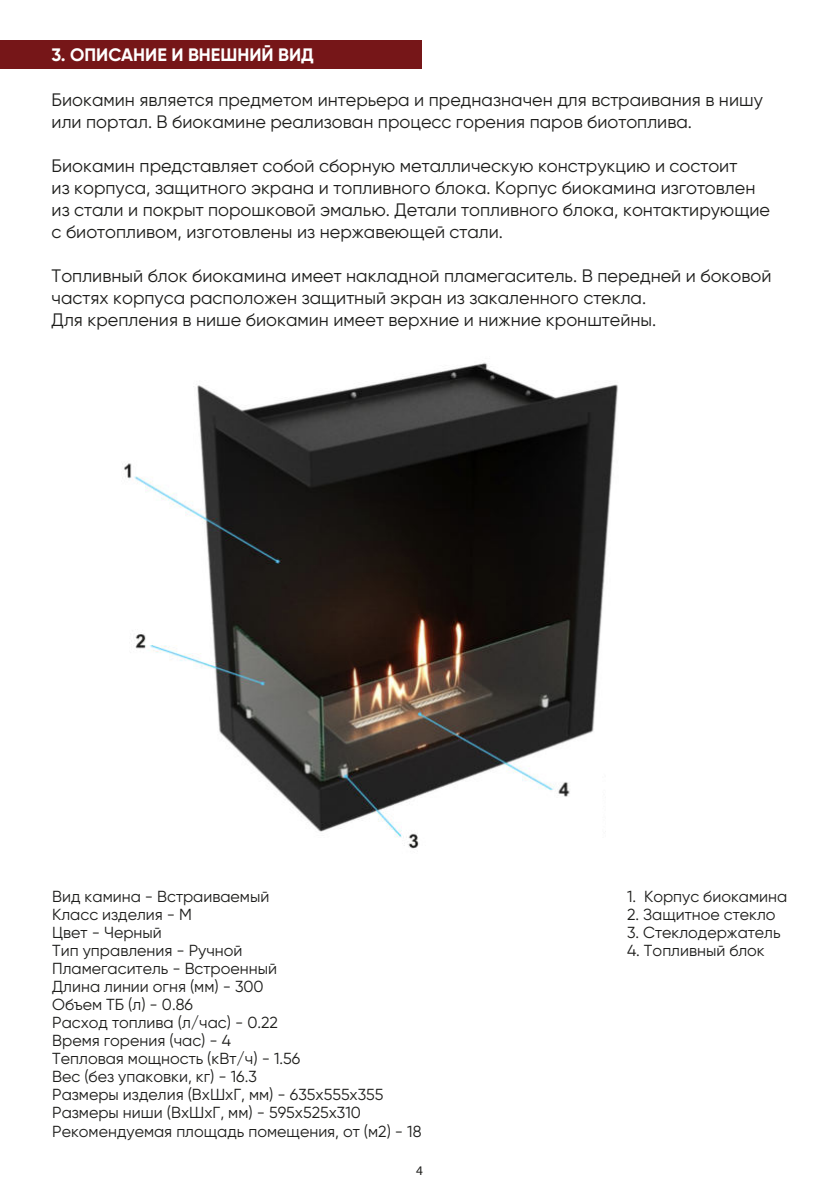
<style>
.page{position:relative;width:840px;height:1191px;background:#fff}
.page>*{position:absolute;margin:0;border:0;box-sizing:border-box;transform-origin:0 0}
.t1{font:18px/22px "Gilroy";color:#1d1d1b}
.t2{font:700 18px "Gilroy";color:#fff}
.t3{font:16px/18px "Gilroy";color:#1d1d1b}
.t4{font:13.2px "Myriad Pro";color:#1d1d1b}
</style>
<div class="page">
<div style="left:0;top:40px;width:421px;height:29px;background:#761618"></div>
<img style="left:124px;top:362px;width:494px;height:487px">
<div style="left:606px;top:762px;width:185px;height:95px;background:#fff"></div>
<p class="t2" style="left:51px;top:43px;width:264px">3. ОПИСАНИЕ И ВНЕШНИЙ ВИД</p>
<p class="t1" style="left:52px;top:88px;width:712px">Биокамин является предметом интерьера и предназначен для встраивания в нишу или портал. В биокамине реализован процесс горения паров биотоплива.</p>
<p class="t1" style="left:52px;top:154px;width:719px">Биокамин представляет собой сборную металлическую конструкцию и состоит<br>из корпуса, защитного экрана и топливного блока. Корпус биокамина изготовлен из стали и покрыт порошковой эмалью. Детали топливного блока, контактирующие с биотопливом, изготовлены из нержавеющей стали.</p>
<p class="t1" style="left:52px;top:264px;width:721px">Топливный блок биокамина имеет накладной пламегаситель. В передней и боковой частях корпуса расположен защитный экран из закаленного стекла.<br>Для крепления в нише биокамин имеет верхние и нижние кронштейны.</p>
<p class="t3" style="left:52px;top:887px;width:370px">Вид камина - Встраиваемый<br>Класс изделия - М<br>Цвет - Черный<br>Тип управления - Ручной<br>Пламегаситель - Встроенный<br>Длина линии огня (мм) - 300<br>Объем ТБ (л) - 0.86<br>Расход топлива (л/час) - 0.22<br>Время горения (час) - 4<br>Тепловая мощность (кВт/ч) - 1.56<br>Вес (без упаковки, кг) - 16.3<br>Размеры изделия (ВхШхГ, мм) - 635х555х355<br>Размеры ниши (ВхШхГ, мм) - 595х525х310<br>Рекомендуемая площадь помещения, от (м2) - 18</p>
<p class="t4" style="left:416px;top:1162px;width:8px">4</p>
<p class="t3" style="left:626px;top:887px;width:162px">1. Корпус биокамина</p>
<p class="t3" style="left:626px;top:905px;width:150px">2. Защитное стекло</p>
<p class="t3" style="left:626px;top:923px;width:155px">3. Стеклодержатель</p>
<p class="t3" style="left:626px;top:941px;width:139px">4. Топливный блок</p>
</div>
